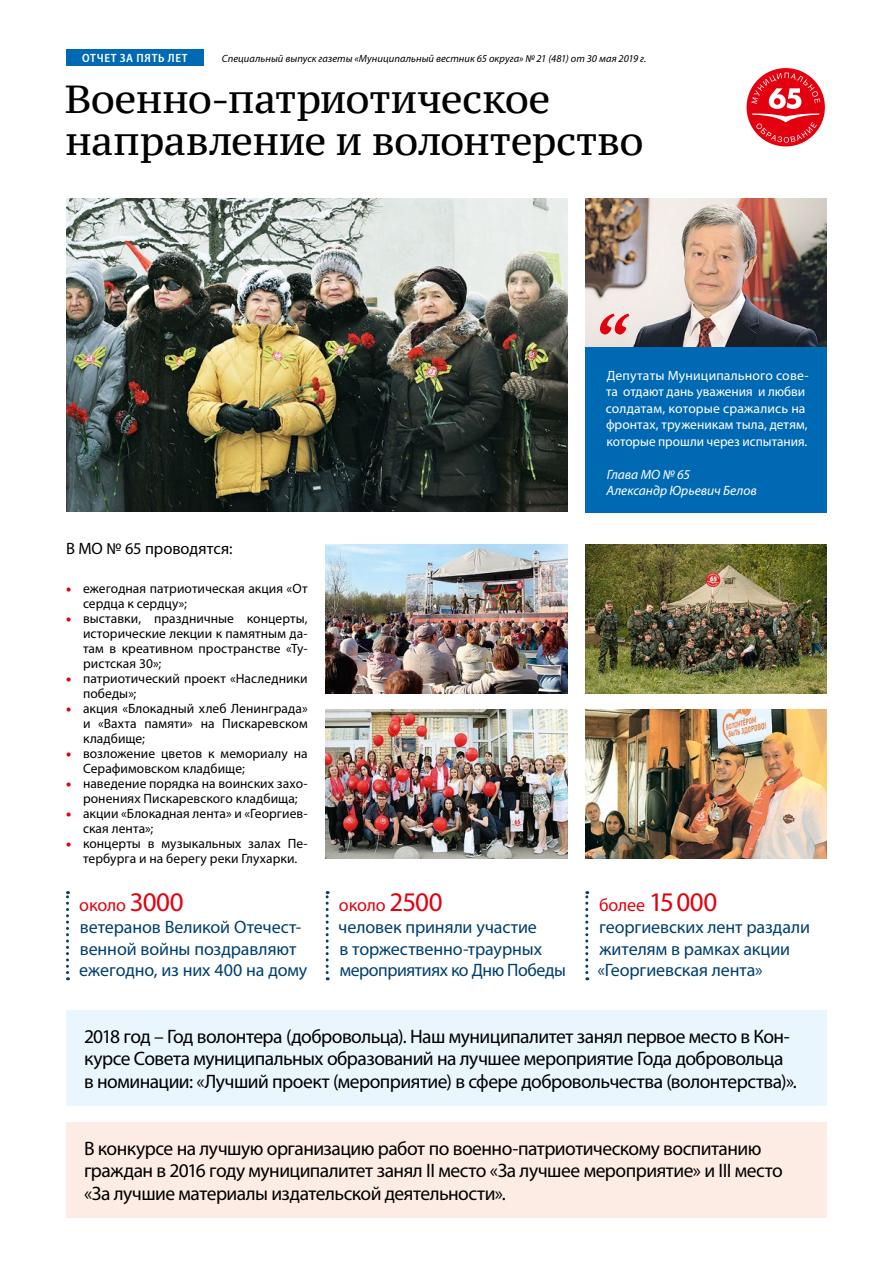
<style>
.page{position:relative;width:893px;height:1263px;background:#fff}
.page>*{position:absolute;margin:0;border:0;box-sizing:border-box;transform-origin:0 0}
.t1{font:39px "PT Serif Caption";letter-spacing:-.02em;color:#000}
.Lead{font:19.5px/22.5px "Myriad Pro";letter-spacing:-.025em;color:#000}
.First_Paragraph_Styl{font:18px/21.6px "Myriad Pro";letter-spacing:-.005em;color:#003f6f}
.First_Paragraph_Styl-2{font:18px "Myriad Pro";letter-spacing:-.01em;color:#e3000f}
.Lead-2{font:16.5px "Myriad Pro";letter-spacing:-.005em;color:#000}
.Spisok_4_mm{font:13.5px/15px "Myriad Pro";letter-spacing:.005em;color:#000}
.First_Paragraph_Styl-3{font:13.5px/16.5px "Myriad Pro";letter-spacing:.005em;color:#fff}
.First_Paragraph_Styl-4{font:italic 13.5px "Myriad Pro";color:#fff}
.Citata{font:600 semi-condensed 12px "Myriad Pro";letter-spacing:.06em;color:#fff}
.t2{font:italic 10.5px "Myriad Pro";letter-spacing:.005em;color:#000}
.s1{font-weight:900;font-stretch:semi-expanded;color:#e3000f}
.s2{font-size:27px}
</style>
<div class="page">
<div style="left:66px;top:1010px;width:761px;height:96px;background:#eaf6fe"></div>
<svg style="left:326px;top:891px;width:3px;height:89px"></svg>
<svg style="left:585px;top:891px;width:3px;height:89px"></svg>
<svg style="left:66px;top:891px;width:3px;height:89px"></svg>
<img style="left:66px;top:198px;width:501px;height:314px">
<div style="left:585px;top:347px;width:242px;height:166px;background:#0069b4"></div>
<img style="left:585px;top:198px;width:242px;height:149px">
<svg style="left:600px;top:314px;width:29px;height:21px"></svg>
<div style="left:66px;top:1122px;width:761px;height:96px;background:#fdece4"></div>
<img style="left:326px;top:545px;width:241px;height:148px">
<img style="left:326px;top:710px;width:241px;height:148px">
<img style="left:585px;top:544px;width:242px;height:149px">
<img style="left:585px;top:710px;width:242px;height:148px">
<svg style="left:746px;top:68px;width:79px;height:79px"></svg>
<div style="left:66px;top:50px;width:138px;height:16px;background:#0069b4"></div>
<p class="Citata" style="left:82px;top:52px;width:107px">ОТЧЕТ ЗА ПЯТЬ ЛЕТ</p>
<p class="t2" style="left:222px;top:52px;width:426px">Специальный выпуск газеты «Муниципальный вестник 65 округа» № 21 (481) от 30 мая 2019 г.</p>
<p class="t1" style="left:65px;top:73px;width:487px">Военно-патриотическое</p>
<p class="t1" style="left:65px;top:115px;width:580px">направление и волонтерство</p>
<p class="Lead-2" style="left:66px;top:539px;width:168px">В МО № 65 проводятся:</p>
<p class="Spisok_4_mm" style="left:83px;top:581px;width:226px;text-indent:-17px"><span class="s1">•</span> ежегодная патриотическая акция «От сердца к сердцу»;</p>
<p class="Spisok_4_mm" style="left:83px;top:611px;width:226px;text-align:justify;text-indent:-17px"><span class="s1">•</span> выставки, праздничные концерты, исторические лекции к памятным да&shy;там в креативном пространстве «Ту&shy;ристская 30»;</p>
<p class="Spisok_4_mm" style="left:83px;top:671px;width:226px;text-indent:-17px"><span class="s1">•</span> патриотический проект «Наследники победы»;</p>
<p class="Spisok_4_mm" style="left:83px;top:701px;width:226px;text-align:justify;text-indent:-17px"><span class="s1">•</span> акция «Блокадный хлеб Ленинграда» и «Вахта памяти» на Пискаревском кладбище;</p>
<p class="Spisok_4_mm" style="left:83px;top:746px;width:226px;text-indent:-17px"><span class="s1">•</span> возложение цветов к мемориалу на<br>Серафимовском кладбище;</p>
<p class="Spisok_4_mm" style="left:66px;top:776px;width:243px;text-align:center"><span class="s1">•</span> наведение порядка на воинских захо&shy;ронениях Пискаревского кладбища;</p>
<p class="Spisok_4_mm" style="left:83px;top:806px;width:226px;text-indent:-17px"><span class="s1">•</span> акции «Блокадная лента» и «Георгиев&shy;ская лента»;</p>
<p class="Spisok_4_mm" style="left:66px;top:836px;width:243px;text-align:center"><span class="s1">•</span> концерты в музыкальных залах Пе&shy;тербурга и на берегу реки Глухарки.</p>
<p class="First_Paragraph_Styl-2" style="left:79px;top:895px;width:106px">около <span class="s2">3000</span></p>
<p class="First_Paragraph_Styl" style="left:79px;top:916px;width:230px">ветеранов Великой Отечест&shy;венной войны поздравляют ежегодно, из них 400 на дому</p>
<p class="First_Paragraph_Styl-2" style="left:339px;top:895px;width:105px">около <span class="s2">2500</span></p>
<p class="First_Paragraph_Styl" style="left:338px;top:916px;width:229px">человек приняли участие<br>в торжественно-траурных мероприятиях ко Дню Победы</p>
<p class="First_Paragraph_Styl-3" style="left:606px;top:367px;width:204px">Депутаты Муниципального сове&shy;та отдают дань уважения и любви солдатам, которые сражались на фронтах, труженикам тыла, детям, которые прошли через испытания.</p>
<p class="First_Paragraph_Styl-4" style="left:607px;top:466px;width:85px">Глава МО № 65</p>
<p class="First_Paragraph_Styl-4" style="left:606px;top:482px;width:152px">Александр Юрьевич Белов</p>
<p class="First_Paragraph_Styl-2" style="left:599px;top:895px;width:120px">более <span class="s2">15000</span></p>
<p class="First_Paragraph_Styl" style="left:598px;top:916px;width:214px">георгиевских лент раздали жителям в рамках акции «Георгиевская лента»</p>
<p class="Lead" style="left:84px;top:1025px;width:714px">2018 год – Год волонтера (добровольца). Наш муниципалитет занял первое место в Кон&shy;курсе Совета муниципальных образований на лучшее мероприятие Года добровольца в номинации: «Лучший проект (мероприятие) в сфере добровольчества (волонтерства)».</p>
<p class="Lead" style="left:84px;top:1137px;width:700px">В конкурсе на лучшую организацию работ по военно-патриотическому воспитанию граждан в 2016 году муниципалитет занял II место «За лучшее мероприятие» и III место «За лучшие материалы издательской деятельности».</p>
</div>
